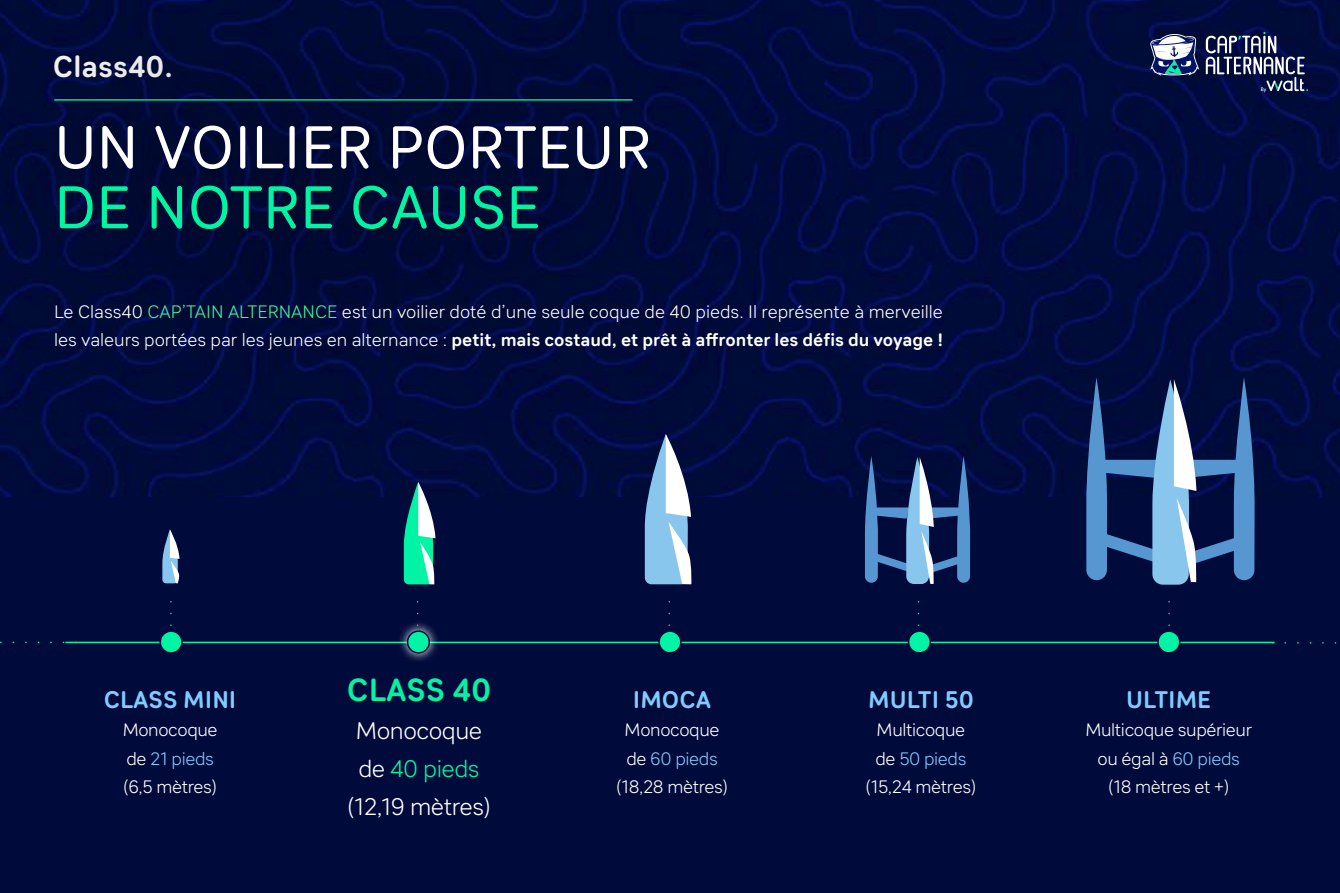
<style>
.page{position:relative;width:1340px;height:893px;background:#fff}
.page>*{position:absolute;margin:0;border:0;box-sizing:border-box;transform-origin:0 0}
.t1{font:60px "Sebino Soft";color:#fff}
.t2{font:60px "Sebino Soft";color:#00f5a3}
.t3{font:700 31.95px "Sebino Soft";color:#00f4a3}
.t4{font:700 30px "Sebino Soft";color:#fff}
.t5{font:300 24px/38px "Sebino Soft";letter-spacing:-.02em;color:#fff;text-align:center}
.t6{font:700 24px "Sebino Soft";color:#81cbff}
.t7{font:300 18px/28.5px "Sebino Soft";color:#fff}
.t8{font:300 18px/28.5px "Sebino Soft";letter-spacing:-.02em;color:#fff;text-align:center}
.s1{color:#42f2a1}
.s2{font-weight:700}
.s3{color:#81cbff}
.s4{color:#00f4a3}
</style>
<div class="page">
<img style="left:0;top:0;width:1339px;height:497px">
<div style="left:0;top:497px;width:1339px;height:396px;background:#000a3b"></div>
<div style="left:0;top:0;width:866px;height:463px;background:#000;opacity:.4"></div>
<svg style="left:162px;top:529px;width:18px;height:54px"></svg>
<svg style="left:404px;top:482px;width:31px;height:102px;background:#40bea1"></svg>
<svg style="left:645px;top:434px;width:47px;height:150px;background:#84a4c4"></svg>
<svg style="left:865px;top:456px;width:105px;height:128px"></svg>
<svg style="left:1086px;top:377px;width:168px;height:208px"></svg>
<hr style="left:65px;top:642px;width:1209px;height:1px;background:#00f4a3">
<div style="left:160px;top:631px;width:22px;height:22px;background:#00f4a3;border-radius:50%"></div>
<div style="left:159px;top:630px;width:24px;height:24px;border:2px solid #000a3b;border-radius:50%"></div>
<svg style="left:397px;top:623px;width:42px;height:38px"></svg>
<div style="left:407px;top:631px;width:22px;height:22px;background:#00f4a3;border-radius:50%"></div>
<div style="left:407px;top:630px;width:23px;height:24px;border:2px solid #000a3b;border-radius:50%"></div>
<div style="left:659px;top:631px;width:22px;height:22px;background:#00f4a3;border-radius:50%"></div>
<div style="left:658px;top:630px;width:23px;height:24px;border:2px solid #000a3b;border-radius:50%"></div>
<div style="left:908px;top:631px;width:22px;height:22px;background:#00f4a3;border-radius:50%"></div>
<div style="left:907px;top:630px;width:24px;height:24px;border:2px solid #000a3b;border-radius:50%"></div>
<div style="left:1157px;top:631px;width:22px;height:22px;background:#00f4a3;border-radius:50%"></div>
<div style="left:1157px;top:630px;width:23px;height:24px;border:2px solid #000a3b;border-radius:50%"></div>
<svg style="left:1272px;top:642px;width:65px;height:2px"></svg>
<svg style="left:917px;top:601px;width:2px;height:32px"></svg>
<svg style="left:668px;top:601px;width:2px;height:32px"></svg>
<svg style="left:417px;top:601px;width:1px;height:32px"></svg>
<svg style="left:170px;top:601px;width:2px;height:32px"></svg>
<svg style="left:1px;top:642px;width:65px;height:1px"></svg>
<svg style="left:1150px;top:34px;width:49px;height:42px"></svg>
<svg style="left:1205px;top:32px;width:102px;height:60px;background:#3a4269"></svg>
<h3 class="t4" style="left:53px;top:49px;width:121px">Class40.</h3>
<h1 class="t1" style="left:54px;top:114px;width:599px">UN VOILIER PORTEUR</h1>
<h1 class="t2" style="left:54px;top:174px;width:488px">DE NOTRE CAUSE</h1>
<p class="t7" style="left:54px;top:297px;width:890px">Le Class40 <span class="s1">CAP’TAIN ALTERNANCE</span> est un voilier doté d’une seule coque de 40 pieds. Il représente à merveille les valeurs portées par les jeunes en alternance : <span class="s2">petit, mais costaud, et prêt à affronter les défis du voyage !</span></p>
<h3 class="t6" style="left:104px;top:686px;width:134px">CLASS MINI</h3>
<p class="t8" style="left:123px;top:716px;width:96px;text-align:left">Monocoque de <span class="s3">21 pieds </span>(6,5 mètres)</p>
<h2 class="t3" style="left:347px;top:672px;width:146px">CLASS 40</h2>
<h3 class="t5" style="left:347px;top:712px;width:146px">Monocoque de <span class="s4">40 pieds </span>(12,19 mètres)</h3>
<h3 class="t6" style="left:633px;top:686px;width:80px">IMOCA</h3>
<p class="t8" style="left:616px;top:716px;width:114px">Monocoque de <span class="s3">60 pieds </span>(18,28 mètres)</p>
<h3 class="t6" style="left:868px;top:686px;width:107px">MULTI 50</h3>
<p class="t8" style="left:865px;top:716px;width:113px">Multicoque de <span class="s3">50 pieds </span>(15,24 mètres)</p>
<h3 class="t6" style="left:1126px;top:686px;width:87px">ULTIME</h3>
<p class="t8" style="left:1085px;top:716px;width:168px">Multicoque supérieur ou égal à <span class="s3">60 pieds </span>(18 mètres et +)</p>
</div>
